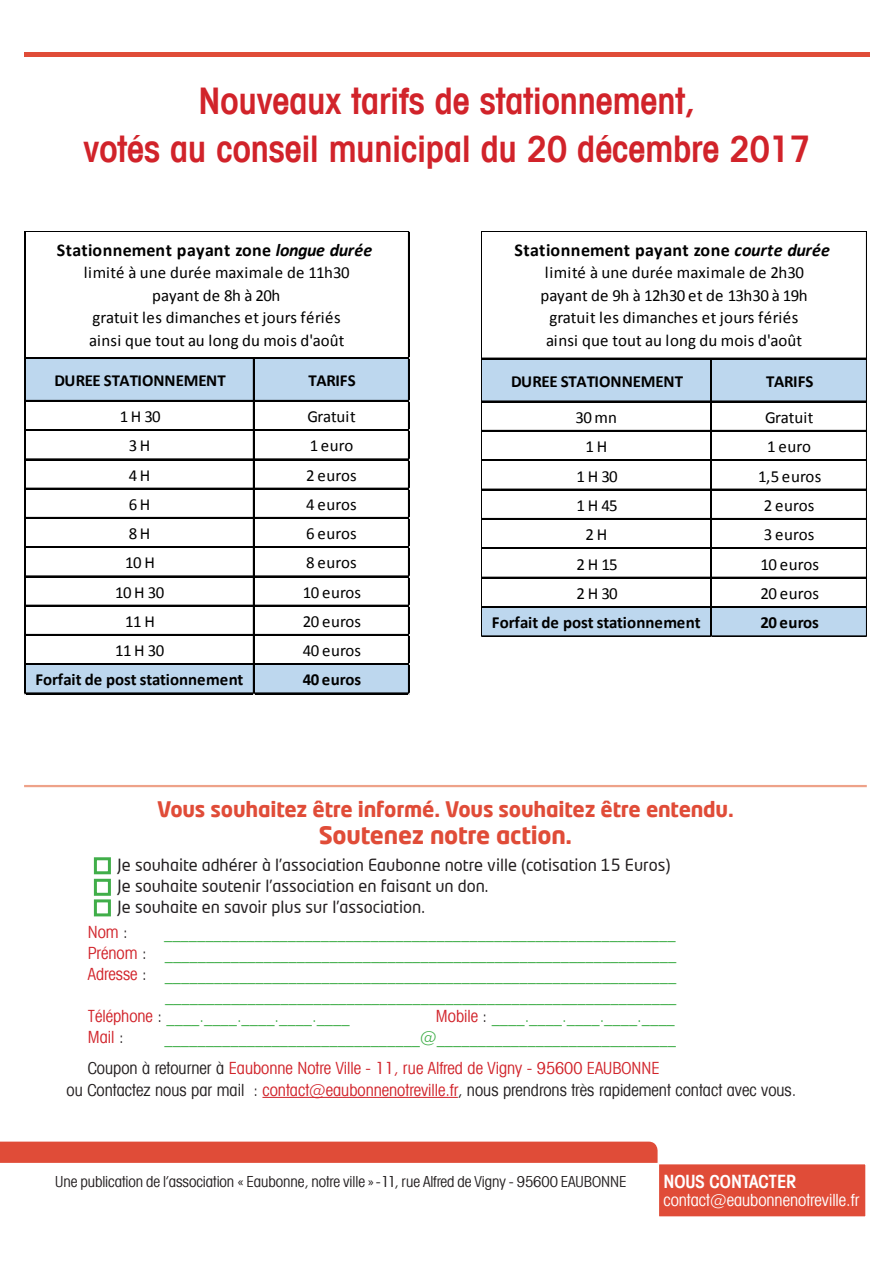
<style>
.page{position:relative;width:893px;height:1263px;background:#fff}
.page>*{position:absolute;margin:0;border:0;box-sizing:border-box;transform-origin:0 0}
.titre_ssfilet{font:600 condensed 36px "Avant Garde IT Cby BT";color:#d1232a}
.titre{font:700 24px "Neo Tech Std";letter-spacing:-.01em;color:#e04c38}
.titre-2{font:700 21px "Neo Tech Std";letter-spacing:-.01em;color:#e04c38}
.t1{font:700 18px "Calibri";letter-spacing:.025em;color:#000}
.texte_courant{font:600 condensed 18px "Avant Garde IT Cby BT";color:#fff}
.t2{font:16.95px/22.5px "Calibri";letter-spacing:.01em;color:#000;text-align:center}
.t3{font:700 16.95px "Calibri";letter-spacing:-.005em;color:#000}
.texte_courant-2{font:condensed 16.5px "Avant Garde IT Cby BT";color:#40ae49}
.texte_courant-3{font:16.5px "Neo Tech Std";color:#231f20}
.texte_courant-4{font:condensed 16.5px "Avant Garde IT Cby BT";color:#231f20}
.texte_courant-5{font:condensed 16.5px "Avant Garde IT Cby BT";color:#d1232a}
.texte_courant-6{font:condensed 16.5px "Avant Garde IT Cby BT";color:#fff}
.texte_courant-7{font:condensed 15px "Avant Garde IT Cby BT";letter-spacing:-.005em;color:#231f20}
.s1{font-style:italic}
.s2{color:#231f20}
.s3{color:#d1232a}
</style>
<div class="page">
<div style="left:24px;top:52px;width:846px;height:5px;background:#e04c38"></div>
<div style="left:25px;top:358px;width:385px;height:44px;background:#bdd7ee"></div>
<div style="left:25px;top:664px;width:385px;height:30px;background:#bdd7ee"></div>
<hr style="left:25px;top:231px;width:385px;height:1px;background:#000">
<hr style="left:25px;top:357px;width:383px;height:1px;background:#000">
<hr style="left:25px;top:358px;width:385px;height:1px;background:#000">
<hr style="left:25px;top:400px;width:385px;height:2px;background:#000">
<hr style="left:25px;top:429px;width:383px;height:1px;background:#000">
<hr style="left:25px;top:430px;width:385px;height:1px;background:#000">
<hr style="left:25px;top:458px;width:383px;height:1px;background:#000">
<hr style="left:25px;top:459px;width:385px;height:1px;background:#000">
<hr style="left:25px;top:488px;width:385px;height:1px;background:#000">
<hr style="left:25px;top:517px;width:385px;height:2px;background:#000">
<hr style="left:25px;top:546px;width:383px;height:1px;background:#000">
<hr style="left:25px;top:547px;width:385px;height:1px;background:#000">
<hr style="left:25px;top:575px;width:383px;height:1px;background:#000">
<hr style="left:25px;top:576px;width:385px;height:1px;background:#000">
<hr style="left:25px;top:605px;width:385px;height:1px;background:#000">
<hr style="left:25px;top:634px;width:385px;height:2px;background:#000">
<hr style="left:25px;top:663px;width:383px;height:1px;background:#000">
<hr style="left:25px;top:664px;width:385px;height:1px;background:#000">
<hr style="left:24px;top:231px;width:1px;height:463px;background:#000">
<hr style="left:253px;top:359px;width:1px;height:335px;background:#000">
<hr style="left:25px;top:692px;width:383px;height:1px;background:#000">
<hr style="left:25px;top:693px;width:385px;height:1px;background:#000">
<hr style="left:408px;top:232px;width:2px;height:462px;background:#000">
<div style="left:482px;top:358px;width:385px;height:44px;background:#bdd7ee"></div>
<div style="left:482px;top:607px;width:385px;height:29px;background:#bdd7ee"></div>
<hr style="left:482px;top:231px;width:385px;height:1px;background:#000">
<hr style="left:482px;top:358px;width:385px;height:1px;background:#000">
<hr style="left:482px;top:400px;width:384px;height:2px;background:#000">
<hr style="left:482px;top:430px;width:385px;height:1px;background:#000">
<hr style="left:482px;top:459px;width:384px;height:1px;background:#000">
<hr style="left:482px;top:460px;width:385px;height:1px;background:#000">
<hr style="left:482px;top:489px;width:385px;height:1px;background:#000">
<hr style="left:482px;top:518px;width:385px;height:2px;background:#000">
<hr style="left:482px;top:547px;width:384px;height:1px;background:#000">
<hr style="left:482px;top:548px;width:385px;height:1px;background:#000">
<hr style="left:482px;top:577px;width:385px;height:1px;background:#000">
<hr style="left:482px;top:606px;width:384px;height:1px;background:#000">
<hr style="left:482px;top:607px;width:385px;height:1px;background:#000">
<hr style="left:481px;top:231px;width:1px;height:405px;background:#000">
<hr style="left:710px;top:359px;width:1px;height:277px;background:#000">
<hr style="left:711px;top:359px;width:1px;height:277px;background:#000">
<hr style="left:482px;top:635px;width:384px;height:1px;background:#000">
<hr style="left:482px;top:636px;width:385px;height:1px;background:#000">
<hr style="left:866px;top:232px;width:1px;height:404px;background:#000">
<svg style="left:0;top:1141px;width:658px;height:22px;background:#e1523e"></svg>
<hr style="left:24px;top:785px;width:843px;height:2px;background:#eea289">
<hr style="left:262px;top:1097px;width:196px;height:1px;background:#d1232a">
<div style="left:94px;top:857px;width:17px;height:17px;border:3px solid #40ae49"></div>
<div style="left:94px;top:899px;width:17px;height:17px;border:3px solid #40ae49"></div>
<div style="left:94px;top:879px;width:17px;height:17px;border:3px solid #40ae49"></div>
<div style="left:658px;top:1163px;width:208px;height:54px;background:#e04c38"></div>
<div style="left:658px;top:1163px;width:209px;height:55px;border:2px solid #fff"></div>
<p class="titre_ssfilet" style="left:199px;top:79px;width:498px">Nouveaux tarifs de stationnement,</p>
<p class="titre_ssfilet" style="left:84px;top:128px;width:728px">votés au conseil municipal du 20 décembre 2017</p>
<p class="t1" style="left:57px;top:238px;width:317px">Stationnement payant zone <span class="s1">longue durée</span></p>
<p class="t2" style="left:84px;top:260px;width:267px">limité à une durée maximale de 11h30 payant de 8h à 20h<br>gratuit les dimanches et jours fériés ainsi que tout au long du mois d'août</p>
<p class="t3" style="left:54px;top:370px;width:173px">DUREE STATIONNEMENT</p>
<p class="t3" style="left:308px;top:370px;width:49px">TARIFS</p>
<p class="t2" style="left:120px;top:404px;width:43px">1H30</p>
<p class="t2" style="left:307px;top:404px;width:50px">Gratuit</p>
<p class="t2" style="left:129px;top:434px;width:23px">3H</p>
<p class="t2" style="left:310px;top:434px;width:45px">1 euro</p>
<p class="t2" style="left:129px;top:463px;width:23px">4H</p>
<p class="t2" style="left:306px;top:463px;width:52px">2 euros</p>
<p class="t2" style="left:129px;top:492px;width:23px">6H</p>
<p class="t2" style="left:306px;top:492px;width:52px">4 euros</p>
<p class="t2" style="left:129px;top:521px;width:23px">8H</p>
<p class="t2" style="left:306px;top:521px;width:52px">6 euros</p>
<p class="t2" style="left:125px;top:551px;width:31px">10H</p>
<p class="t2" style="left:306px;top:551px;width:52px">8 euros</p>
<p class="t2" style="left:115px;top:580px;width:51px">10H 30</p>
<p class="t2" style="left:303px;top:580px;width:60px">10 euros</p>
<p class="t2" style="left:125px;top:609px;width:31px">11H</p>
<p class="t2" style="left:303px;top:609px;width:60px">20 euros</p>
<p class="t2" style="left:115px;top:638px;width:51px">11H 30</p>
<p class="t2" style="left:303px;top:638px;width:60px">40 euros</p>
<p class="t3" style="left:35px;top:669px;width:210px">Forfait de post stationnement</p>
<p class="t3" style="left:303px;top:669px;width:60px">40 euros</p>
<p class="t1" style="left:514px;top:238px;width:317px">Stationnement payant zone <span class="s1">courte durée</span></p>
<p class="t2" style="left:540px;top:260px;width:269px">limité à une durée maximale de 2h30 payant de 9h à 12h30 et de 13h30 à 19h gratuit les dimanches et jours fériés ainsi que tout au long du mois d'août</p>
<p class="t3" style="left:511px;top:371px;width:174px">DUREE STATIONNEMENT</p>
<p class="t3" style="left:766px;top:371px;width:49px">TARIFS</p>
<p class="t2" style="left:575px;top:405px;width:43px">30 mn</p>
<p class="t2" style="left:765px;top:405px;width:50px">Gratuit</p>
<p class="t2" style="left:586px;top:434px;width:23px">1H</p>
<p class="t2" style="left:767px;top:434px;width:45px">1 euro</p>
<p class="t2" style="left:577px;top:464px;width:43px">1H30</p>
<p class="t2" style="left:758px;top:464px;width:65px">1,5 euros</p>
<p class="t2" style="left:577px;top:493px;width:43px">1H45</p>
<p class="t2" style="left:764px;top:493px;width:52px">2 euros</p>
<p class="t2" style="left:586px;top:522px;width:23px">2H</p>
<p class="t2" style="left:764px;top:522px;width:52px">3 euros</p>
<p class="t2" style="left:577px;top:552px;width:43px">2H15</p>
<p class="t2" style="left:760px;top:552px;width:60px">10 euros</p>
<p class="t2" style="left:577px;top:581px;width:43px">2H30</p>
<p class="t2" style="left:760px;top:581px;width:60px">20 euros</p>
<p class="t3" style="left:492px;top:612px;width:210px">Forfait de post stationnement</p>
<p class="t3" style="left:760px;top:612px;width:60px">20 euros</p>
<p class="titre-2" style="left:157px;top:796px;width:578px">Vous souhaitez être informé. Vous souhaitez être entendu.</p>
<p class="titre" style="left:319px;top:820px;width:255px">Soutenez notre action.</p>
<p class="texte_courant-3" style="left:118px;top:854px;width:554px">Je souhaite adhérer à l’association Eaubonne notre ville (cotisation 15 Euros)</p>
<p class="texte_courant-3" style="left:118px;top:875px;width:372px">Je souhaite soutenir l’association en faisant un don.</p>
<p class="texte_courant-3" style="left:118px;top:896px;width:309px">Je souhaite en savoir plus sur l’association.</p>
<p class="texte_courant-5" style="left:88px;top:922px;width:41px">Nom <span class="s2">:</span></p>
<p class="texte_courant-2" style="left:164px;top:922px;width:513px">______________________________________________________________</p>
<p class="texte_courant-2" style="left:88px;top:943px;width:590px"><span class="s3">Prénom</span> <span class="s2">:</span> ______________________________________________________________</p>
<p class="texte_courant-2" style="left:88px;top:964px;width:590px"><span class="s3">Adresse</span> <span class="s2">:</span> ______________________________________________________________</p>
<p class="texte_courant-2" style="left:165px;top:985px;width:513px">______________________________________________________________</p>
<p class="texte_courant-2" style="left:88px;top:1006px;width:263px"><span class="s3">Téléphone</span> <span class="s2">:</span> ____.____.____.____.____</p>
<p class="texte_courant-2" style="left:436px;top:1006px;width:240px"><span class="s3">Mobile</span> <span class="s2">:</span> ____.____.____.____.____</p>
<p class="texte_courant-5" style="left:88px;top:1027px;width:37px">Mail <span class="s2">:</span></p>
<p class="texte_courant-2" style="left:164px;top:1027px;width:513px">_______________________________@_____________________________</p>
<p class="texte_courant-5" style="left:88px;top:1058px;width:573px"><span class="s2">Coupon à retourner à</span> Eaubonne Notre Ville - 11, rue Alfred de Vigny - 95600 EAUBONNE</p>
<p class="texte_courant-4" style="left:67px;top:1080px;width:731px">ou Contactez nous par mail : <span class="s3">contact@eaubonnenotreville.fr</span>, nous prendrons très rapidement contact avec vous.</p>
<p class="texte_courant-7" style="left:55px;top:1172px;width:573px">Une publication de l’association « Eaubonne, notre ville » - 11, rue Alfred de Vigny - 95600 EAUBONNE</p>
<p class="texte_courant" style="left:663px;top:1170px;width:134px">NOUS CONTACTER</p>
<p class="texte_courant-6" style="left:663px;top:1190px;width:198px">contact@eaubonnenotreville.fr</p>
</div>
